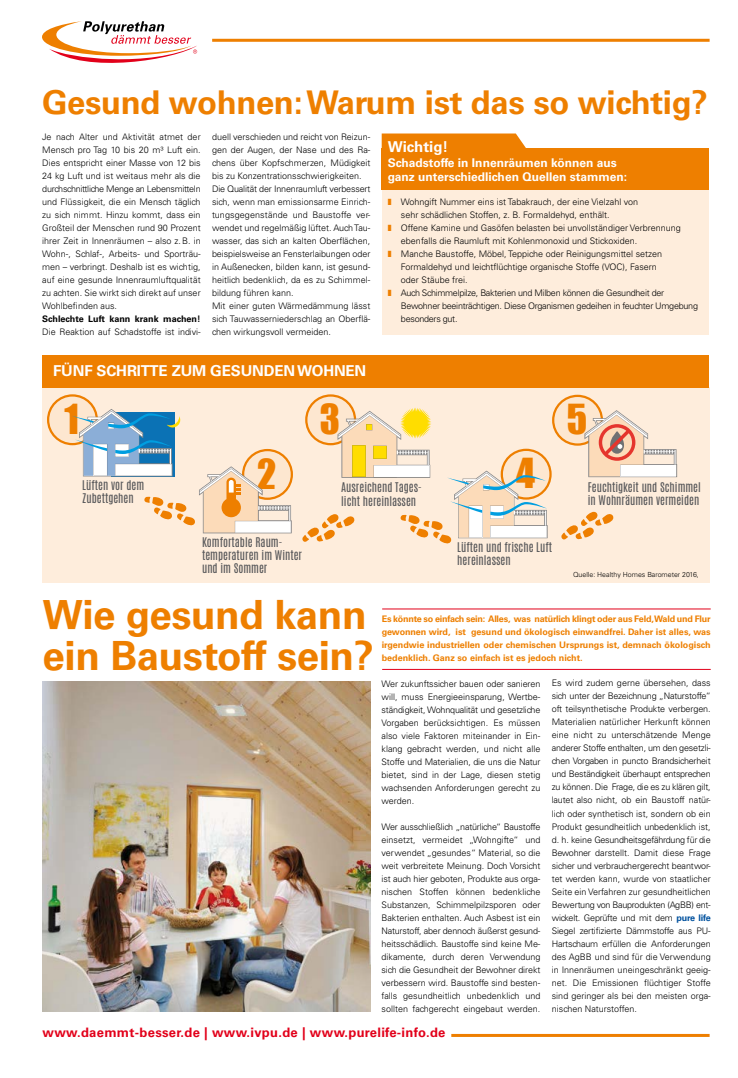
<style>
.page{position:relative;width:738px;height:1078px;background:#fff}
.page>*{position:absolute;margin:0;border:0;box-sizing:border-box;transform-origin:0 0}
.t1{font:700 40.2px/40.6px "Univers LT Std";letter-spacing:-.01em;color:#ee7f00}
.t2{font:38px "Impact";color:#ee7f00}
.t3{font:700 32.7px "Univers LT Std";letter-spacing:-.01em;color:#ee7f00}
.t4{font:700 15px "Univers LT Std";letter-spacing:-.01em;color:#fff}
.t5{font:700 13px "Univers LT Std";letter-spacing:.025em;color:#e2001a}
.t6{font:700 12px/14.4px "Univers LT Std";color:#fff}
.t7{font:11.1px/13.4px "Antonio";color:#58585a}
.t8{font:300 9px/13px "Univers LT Std";color:#000;text-align:justify}
.t9{font:700 9px/13px "Univers LT Std";color:#ee7f00;text-align:justify}
.t10{font:700 9px "Univers LT Std";color:#000}
.t11{font:300 7px "Univers LT Std";color:#000}
.s1{font-weight:700;color:#00519e}
</style>
<div class="page">
<hr style="left:212px;top:39px;width:497px;height:3px;background:#ee7f00">
<svg style="left:42px;top:21px;width:155px;height:42px"></svg>
<div style="left:382px;top:175px;width:326px;height:160px;background:#feeddc"></div>
<hr style="left:451px;top:1033px;width:258px;height:3px;background:#ee7f00">
<div style="left:42px;top:387px;width:666px;height:195px;background:#feeddc"></div>
<div style="left:50px;top:397px;width:45px;height:45px;background:#fde7d0;border-radius:50%"></div>
<div style="left:47px;top:394px;width:51px;height:51px;border:2px solid #ee7f00;border-radius:50%"></div>
<div style="left:307px;top:397px;width:46px;height:45px;background:#fde7d0;border-radius:50%"></div>
<svg style="left:72px;top:409px;width:219px;height:124px"></svg>
<svg style="left:561px;top:511px;width:52px;height:29px"></svg>
<svg style="left:302px;top:407px;width:245px;height:137px"></svg>
<div style="left:554px;top:397px;width:46px;height:46px;background:#fde7d0;border-radius:50%"></div>
<div style="left:551px;top:394px;width:51px;height:51px;border:2px solid #ee7f00;border-radius:50%"></div>
<svg style="left:584px;top:410px;width:92px;height:67px"></svg>
<div style="left:42px;top:355px;width:665px;height:32px;background:#ee7f00"></div>
<hr style="left:382px;top:608px;width:328px;height:1px;background:#e2001a">
<hr style="left:382px;top:668px;width:328px;height:1px;background:#e2001a">
<img style="left:43px;top:681px;width:327px;height:330px">
<svg style="left:381px;top:133px;width:145px;height:15px;background:#ef8812"></svg>
<div style="left:381px;top:148px;width:327px;height:42px;background:#ee7f00"></div>
<h3 class="t3" style="left:42px;top:83px;width:666px">Gesund wohnen: Warum ist das so wichtig?</h3>
<p class="t8" style="left:42px;top:130px;width:160px">Je nach Alter und Aktivität atmet der Mensch pro Tag 10 bis 20 m³ Luft ein.<br>Dies entspricht einer Masse von 12 bis 24 kg Luft und ist weitaus mehr als die durchschnittliche Menge an Lebensmitteln und Flüssigkeit, die ein Mensch täglich zu sich nimmt. Hinzu kommt, dass ein Großteil der Menschen rund 90 Prozent ihrer Zeit in Innenräumen – also z.B. in Wohn-, Schlaf-, Arbeits- und Sporträu&shy;men – verbringt. Deshalb ist es wichtig, auf eine gesunde Innenraumluftqualität zu achten. Sie wirkt sich direkt auf unser Wohlbefinden aus.</p>
<p class="t10" style="left:42px;top:314px;width:160px">Schlechte Luft kann krank machen!</p>
<p class="t8" style="left:42px;top:325px;width:160px">Die Reaktion auf Schadstoffe ist indivi-</p>
<p class="t8" style="left:212px;top:130px;width:160px;text-align:left">duell verschieden und reicht von Reizun&shy;gen der Augen, der Nase und des Ra&shy;chens über Kopfschmerzen, Müdigkeit bis zu Konzentrationsschwierigkeiten.<br>Die Qualität der Innenraumluft verbessert sich, wenn man emissionsarme Einrich&shy;tungsgegenstände und Baustoffe ver&shy;wendet und regelmäßig lüftet. Auch Tau&shy;wasser, das sich an kalten Oberflächen, beispielsweise an Fensterlaibungen oder in Außenecken, bilden kann, ist gesund&shy;heitlich bedenklich, da es zu Schimmel&shy;bildung führen kann.<br>Mit einer guten Wärmedämmung lässt sich Tauwasserniederschlag an Oberflä&shy;chen wirkungsvoll vermeiden.</p>
<h3 class="t4" style="left:387px;top:138px;width:62px">Wichtig!</h3>
<h3 class="t6" style="left:387px;top:155px;width:241px">Schadstoffe in Innenräumen können aus ganz unterschiedlichen Quellen stammen:</h3>
<p class="t8" style="left:400px;top:195px;width:298px;text-align:left">Wohngift Nummer eins ist Tabakrauch, der eine Vielzahl von<br>sehr schädlichen Stoffen, z. B. Formaldehyd, enthält.<br>Offene Kamine und Gasöfen belasten bei unvollständiger Verbrennung ebenfalls die Raumluft mit Kohlenmonoxid und Stickoxiden.<br>Manche Baustoffe, Möbel, Teppiche oder Reinigungsmittel setzen Formaldehyd und leichtflüchtige organische Stoffe (VOC), Fasern<br>oder Stäube frei.<br>Auch Schimmelpilze, Bakterien und Milben können die Gesundheit der Bewohner beeinträchtigen. Diese Organismen gedeihen in feuchter Umgebung besonders gut.</p>
<h3 class="t4" style="left:53px;top:361px;width:314px">FÜNF SCHRITTE ZUM GESUNDEN WOHNEN</h3>
<h2 class="t2" style="left:64px;top:389px;width:16px">1</h2>
<h2 class="t2" style="left:319px;top:389px;width:22px">3</h2>
<h2 class="t2" style="left:566px;top:390px;width:22px">5</h2>
<p class="t7" style="left:82px;top:478px;width:63px">Lüften vor dem</p>
<p class="t7" style="left:82px;top:491px;width:53px">Zubettgehen</p>
<h2 class="t2" style="left:257px;top:444px;width:21px">2</h2>
<p class="t7" style="left:341px;top:481px;width:82px">Ausreichend Tages&shy;licht hereinlassen</p>
<h2 class="t2" style="left:515px;top:444px;width:21px">4</h2>
<p class="t7" style="left:587px;top:480px;width:114px">Feuchtigkeit und Schimmel in Wohnräumen vermeiden</p>
<p class="t7" style="left:202px;top:535px;width:101px">Komfortable Raum&shy;temperaturen im Winter und im Sommer</p>
<p class="t7" style="left:457px;top:540px;width:96px">Lüften und frische Luft hereinlassen</p>
<p class="t11" style="left:572px;top:569px;width:127px">Quelle: Healthy Homes Barometer 2016,</p>
<h1 class="t1" style="left:43px;top:594px;width:332px">Wie gesund kann ein Baustoff sein?</h1>
<p class="t9" style="left:381px;top:612px;width:330px">Es könnte so einfach sein: Alles, was natürlich klingt oder aus Feld, Wald und Flur gewonnen wird, ist gesund und ökologisch einwandfrei. Daher ist alles, was irgendwie industriellen oder chemischen Ursprungs ist, demnach ökologisch bedenklich. Ganz so einfach ist es jedoch nicht.</p>
<p class="t8" style="left:381px;top:676px;width:160px">Wer zukunftssicher bauen oder sanieren will, muss Energieeinsparung, Wertbe&shy;ständigkeit, Wohnqualität und gesetzliche Vorgaben berücksichtigen. Es müssen also viele Faktoren miteinander in Ein&shy;klang gebracht werden, und nicht alle Stoffe und Materialien, die uns die Natur bietet, sind in der Lage, diesen stetig wachsenden Anforderungen gerecht zu werden.</p>
<p class="t8" style="left:381px;top:819px;width:160px">Wer ausschließlich „natürliche“ Baustoffe einsetzt, vermeidet „Wohngifte“ und verwendet „gesundes“ Material, so die weit verbreitete Meinung. Doch Vorsicht ist auch hier geboten, Produkte aus orga&shy;nischen Stoffen können bedenkliche Substanzen, Schimmelpilzsporen oder Bakterien enthalten. Auch Asbest ist ein Naturstoff, aber dennoch äußerst gesund&shy;heitsschädlich. Baustoffe sind keine Me&shy;dikamente, durch deren Verwendung sich die Gesundheit der Bewohner direkt verbessern wird. Baustoffe sind besten&shy;falls gesundheitlich unbedenklich und sollten fachgerecht eingebaut werden.</p>
<p class="t8" style="left:551px;top:676px;width:160px">Es wird zudem gerne übersehen, dass sich unter der Bezeichnung „Naturstoffe“ oft teilsynthetische Produkte verbergen.<br>Materialien natürlicher Herkunft können eine nicht zu unterschätzende Menge anderer Stoffe enthalten, um den gesetzli&shy;chen Vorgaben in puncto Brandsicherheit und Beständigkeit überhaupt entsprechen zu können. Die Frage, die es zu klären gilt, lautet also nicht, ob ein Baustoff natür&shy;lich oder synthetisch ist, sondern ob ein Produkt gesundheitlich unbedenklich ist, d. h. keine Gesundheitsgefährdung für die Bewohner darstellt. Damit diese Frage sicher und verbrauchergerecht beantwor&shy;tet werden kann, wurde von staatlicher Seite ein Verfahren zur gesundheitlichen Bewertung von Bauprodukten (AgBB) ent&shy;wickelt. Geprüfte und mit dem <span class="s1">pure life </span>Siegel zertifizierte Dämmstoffe aus PU-Hartschaum erfüllen die Anforderungen des AgBB und sind für die Verwendung in Innenräumen uneingeschränkt geeig&shy;net. Die Emissionen flüchtiger Stoffe sind geringer als bei den meisten orga&shy;nischen Naturstoffen.</p>
<h3 class="t5" style="left:43px;top:1024px;width:404px">www.daemmt-besser.de | www.ivpu.de | www.purelife-info.de</h3>
</div>
